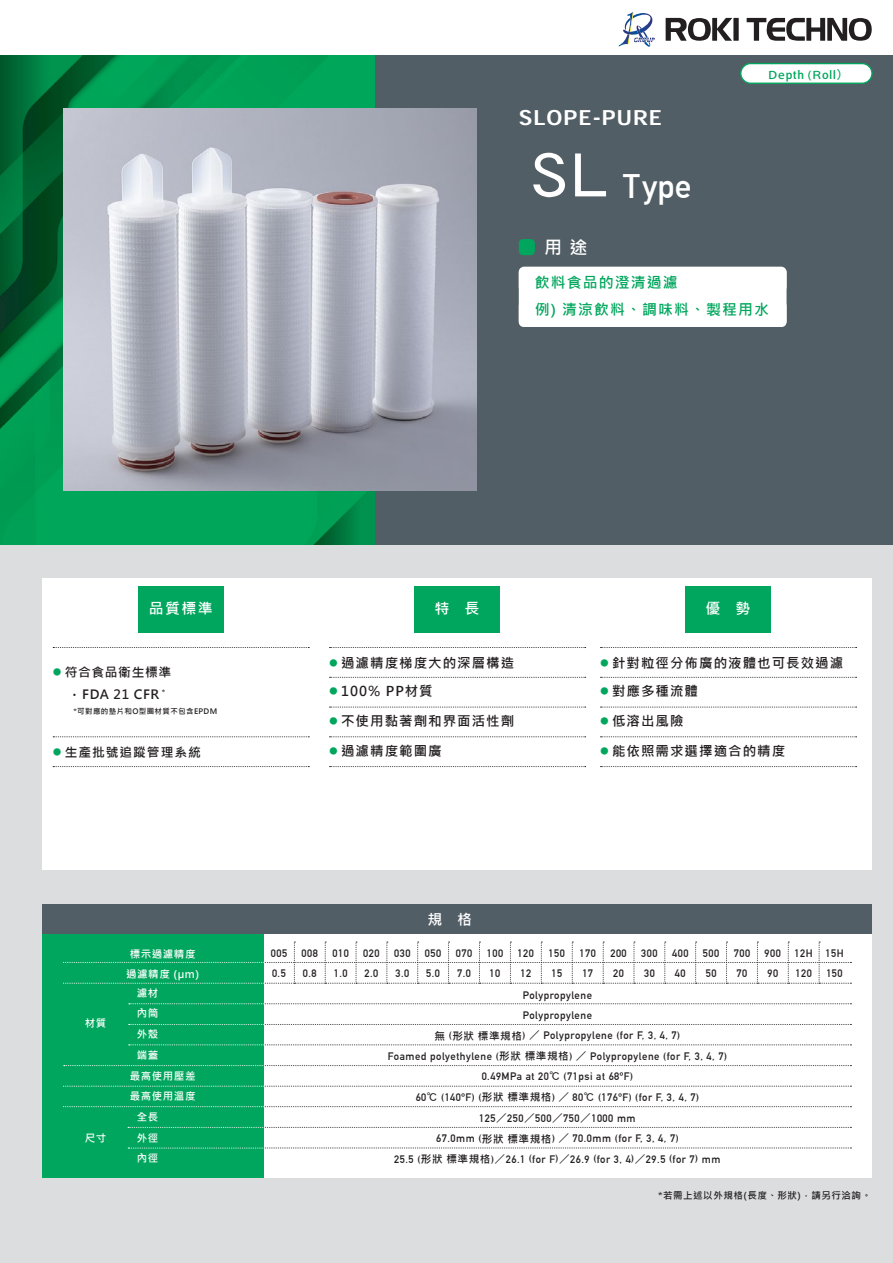
<style>
.page{position:relative;width:893px;height:1263px;background:#fff}
.page>*{position:absolute;margin:0;border:0;box-sizing:border-box;transform-origin:0 0}
.t1{font:700 33.3px "DIN Alternate";color:#fff}
.t2{font:20.25px "Heisei Kaku Go Std W7";letter-spacing:.05em;color:#fff}
.t3{font:700 18px "Microsoft Jheng Hei";color:#fff}
.t4{font:700 15px "Microsoft Jheng Hei";color:#fff}
.t5{font:700 14.85px/27px "Microsoft Jheng Hei";letter-spacing:.075em;color:#00a65d}
.t6{font:14.85px "Heisei Kaku Go Std W5";letter-spacing:.075em;color:#00a65d}
.t7{font:700 14.85px "Microsoft Jheng Hei";color:#fff}
.t8{font:700 13.5px "Microsoft Jheng Hei";letter-spacing:.075em;color:#231f20}
.t9{font:700 12.75px/22.4px "Microsoft Jheng Hei";letter-spacing:.05em;color:#231f20}
.t10{font:700 12.75px "Microsoft Jheng Hei";letter-spacing:.075em;color:#231f20}
.t11{font:12px "Heisei Kaku Go Std W5";letter-spacing:.075em;color:#00a65d}
.t12{font:700 10.65px/20.5px "DIN Alternate";letter-spacing:.05em;color:#231f20}
.t13{font:700 10.5px/20.7px "Microsoft Jheng Hei";letter-spacing:.05em;color:#fff;text-align:justify}
.t14{font:700 9.6px "Microsoft Jheng Hei";letter-spacing:.05em;color:#231f20}
.t15{font:700 7.5px "Microsoft Jheng Hei";letter-spacing:.05em;color:#231f20}
.s1{font-family:"Heisei Kaku Go Std W5";font-weight:400;font-size:60.6px}
.s2{font-family:"Heisei Kaku Go Std W5";font-weight:400;font-size:8.1px;color:#00a65d}
.s3{font-size:13.5px}
.s4{font-family:"Microsoft Jheng Hei"}
.s5{font-family:"Heisei Kaku Go Std W5";font-weight:400}
</style>
<div class="page">
<div style="left:0;top:544px;width:893px;height:719px;background:#dcdddf"></div>
<div style="left:43px;top:904px;width:829px;height:274px;background:#fff"></div>
<div style="left:43px;top:578px;width:829px;height:292px;background:#fff"></div>
<div style="left:374px;top:55px;width:519px;height:489px;background:#525e65"></div>
<img style="left:0;top:55px;width:374px;height:489px">
<img style="left:164px;top:491px;width:210px;height:53px">
<div style="left:43px;top:933px;width:221px;height:245px;background:#00a65d"></div>
<svg style="left:128px;top:1003px;width:723px;height:1px"></svg>
<svg style="left:129px;top:1024px;width:722px;height:1px"></svg>
<svg style="left:129px;top:1044px;width:722px;height:1px"></svg>
<svg style="left:64px;top:1065px;width:787px;height:1px"></svg>
<svg style="left:64px;top:1086px;width:787px;height:1px"></svg>
<svg style="left:64px;top:1106px;width:787px;height:1px"></svg>
<svg style="left:127px;top:1127px;width:724px;height:1px"></svg>
<svg style="left:128px;top:1148px;width:723px;height:1px"></svg>
<div style="left:519px;top:239px;width:16px;height:16px;background:#00a65d;border-radius:4px"></div>
<svg style="left:53px;top:647px;width:256px;height:1px"></svg>
<svg style="left:53px;top:736px;width:256px;height:1px"></svg>
<svg style="left:53px;top:766px;width:256px;height:1px"></svg>
<svg style="left:330px;top:677px;width:256px;height:1px"></svg>
<svg style="left:330px;top:766px;width:256px;height:1px"></svg>
<svg style="left:330px;top:707px;width:256px;height:1px"></svg>
<svg style="left:330px;top:647px;width:256px;height:1px"></svg>
<svg style="left:330px;top:736px;width:256px;height:1px"></svg>
<svg style="left:600px;top:707px;width:257px;height:1px"></svg>
<svg style="left:600px;top:647px;width:257px;height:1px"></svg>
<svg style="left:600px;top:766px;width:257px;height:1px"></svg>
<svg style="left:600px;top:677px;width:257px;height:1px"></svg>
<svg style="left:600px;top:736px;width:257px;height:1px"></svg>
<div style="left:741px;top:64px;width:131px;height:19px;background:#fff;border-radius:10px"></div>
<div style="left:740px;top:63px;width:133px;height:21px;border:1px solid #00a65d;border-radius:10px"></div>
<svg style="left:64px;top:942px;width:787px;height:42px"></svg>
<div style="left:519px;top:267px;width:267px;height:60px;background:#fff;border-radius:5px"></div>
<div style="left:43px;top:904px;width:829px;height:29px;background:#525e65"></div>
<img style="left:64px;top:109px;width:412px;height:382px">
<div style="left:138px;top:586px;width:85px;height:46px;background:#00a65d"></div>
<div style="left:415px;top:586px;width:85px;height:46px;background:#00a65d"></div>
<div style="left:685px;top:586px;width:86px;height:46px;background:#00a65d"></div>
<svg style="left:619px;top:12px;width:36px;height:35px"></svg>
<svg style="left:666px;top:18px;width:66px;height:23px"></svg>
<div style="left:733px;top:18px;width:6px;height:23px;background:#231f20"></div>
<svg style="left:747px;top:18px;width:125px;height:23px"></svg>
<h2 class="t2" style="left:519px;top:105px;width:145px">SLOPE-PURE</h2>
<h1 class="t1" style="left:519px;top:161px;width:174px"><span class="s1">ＳＬ</span>Type</h1>
<h3 class="t3" style="left:544px;top:236px;width:45px">用 途</h3>
<p class="t11" style="left:769px;top:67px;width:81px">Depth (Roll）</p>
<h3 class="t6" style="left:573px;top:271px;width:160px">有機溶剤系薬液の清澄</h3>
<h3 class="t5" style="left:535px;top:269px;width:236px">飲料食品的澄清過濾<br>例) 清涼飲料、調味料、製程用水</h3>
<h3 class="t6" style="left:581px;top:305px;width:144px">化学合成原薬の精製</h3>
<h3 class="t7" style="left:149px;top:600px;width:65px">品質標準</h3>
<h3 class="t4" style="left:435px;top:599px;width:46px">特 長</h3>
<h3 class="t4" style="left:706px;top:599px;width:46px">優 勢</h3>
<p class="t9" style="left:53px;top:661px;width:120px"><span class="s2">●</span> 符合食品衛生標準<span class="s3">　・</span>FDA 21 CFR <sup>*</sup></p>
<p class="t15" style="left:73px;top:706px;width:145px">*可對應的墊片和O型圈材質不包含EPDM</p>
<p class="t10" style="left:53px;top:744px;width:149px"><span class="s2">●</span> 生產批號追蹤管理系統</p>
<p class="t8" style="left:330px;top:654px;width:186px"><sup>●</sup> 過濾精度梯度大的深層構造</p>
<p class="t8" style="left:330px;top:683px;width:105px"><sup>●</sup> 100% PP材質</p>
<p class="t8" style="left:330px;top:713px;width:186px"><sup>●</sup> 不使用黏著劑和界面活性劑</p>
<p class="t8" style="left:330px;top:743px;width:114px"><sup>●</sup> 過濾精度範圍廣</p>
<p class="t8" style="left:600px;top:654px;width:244px"><sup>●</sup> 針對粒徑分佈廣的液體也可長效過濾</p>
<p class="t8" style="left:600px;top:683px;width:99px"><sup>●</sup> 對應多種流體</p>
<p class="t8" style="left:600px;top:713px;width:85px"><sup>●</sup> 低溶出風險</p>
<p class="t8" style="left:600px;top:743px;width:186px"><sup>●</sup> 能依照需求選擇適合的精度</p>
<p class="t13" style="left:85px;top:1013px;width:23px">材質</p>
<p class="t13" style="left:85px;top:1128px;width:23px">尺寸</p>
<p class="t13" style="left:126px;top:944px;width:74px;line-height:20.2px;text-align:center">標示過濾精度過濾精度 (μm)</p>
<p class="t13" style="left:137px;top:982px;width:23px">濾材內筒外殼端蓋</p>
<p class="t13" style="left:130px;top:1066px;width:67px;line-height:20.2px">最高使用壓差最高使用溫度</p>
<p class="t13" style="left:137px;top:1107px;width:23px">全長外徑內徑</p>
<h3 class="t7" style="left:427px;top:910px;width:46px">規 格</h3>
<p class="t12" style="left:703px;top:942px;width:18px">500<br>50</p>
<p class="t12" style="left:734px;top:942px;width:18px">700<br>70</p>
<p class="t12" style="left:765px;top:942px;width:18px">900<br>90</p>
<p class="t12" style="left:271px;top:942px;width:18px">005<br>0.5</p>
<p class="t12" style="left:363px;top:942px;width:18px">020<br>2.0</p>
<p class="t12" style="left:394px;top:942px;width:18px">030<br>3.0</p>
<p class="t12" style="left:425px;top:942px;width:18px">050<br>5.0</p>
<p class="t12" style="left:456px;top:942px;width:18px">070<br>7.0</p>
<p class="t12" style="left:487px;top:942px;width:18px">100<br>10</p>
<p class="t12" style="left:549px;top:942px;width:18px">150<br>15</p>
<p class="t12" style="left:302px;top:942px;width:18px">008<br>0.8</p>
<p class="t12" style="left:332px;top:942px;width:18px">010<br>1.0</p>
<p class="t12" style="left:518px;top:942px;width:18px">120<br>12</p>
<p class="t12" style="left:610px;top:942px;width:18px">200<br>20</p>
<p class="t12" style="left:579px;top:942px;width:18px">170<br>17</p>
<p class="t12" style="left:641px;top:942px;width:18px">300<br>30</p>
<p class="t12" style="left:672px;top:942px;width:18px">400<br>40</p>
<p class="t12" style="left:795px;top:942px;width:20px">12H<br>120</p>
<p class="t12" style="left:825px;top:942px;width:20px">15H<br>150</p>
<p class="t12" style="left:388px;top:984px;width:341px;text-align:center">Polypropylene<br>Polypropylene<br><span class="s4">無</span> (<span class="s4">形狀 標準規格</span>) <span class="s5">／</span> Polypropylene (for F, 3, 4, 7)<br>Foamed polyethylene (<span class="s4">形狀 標準規格</span>) <span class="s5">／</span> Polypropylene (for F, 3, 4, 7)<br>0.49MPa at 20<span class="s5">℃</span> (71psi at 68ºF)<br>60<span class="s5">℃</span> (140ºF) (<span class="s4">形狀 標準規格</span>) <span class="s5">／</span> 80<span class="s5">℃</span> (176ºF) (for F, 3, 4, 7)<br>125<span class="s5">／</span>250<span class="s5">／</span>500<span class="s5">／</span>750<span class="s5">／</span>1000 mm<br>67.0mm (<span class="s4">形狀 標準規格</span>) <span class="s5">／</span> 70.0mm (for F, 3, 4, 7)<br>25.5 (<span class="s4">形狀 標準規格</span>)<span class="s5">／</span>26.1 (for F)<span class="s5">／</span>26.9 (for 3, 4)<span class="s5">／</span>29.5 (for 7) mm</p>
<p class="t14" style="left:658px;top:1190px;width:215px">*若需上述以外規格(長度、形狀)，請另行洽詢。</p>
</div>
